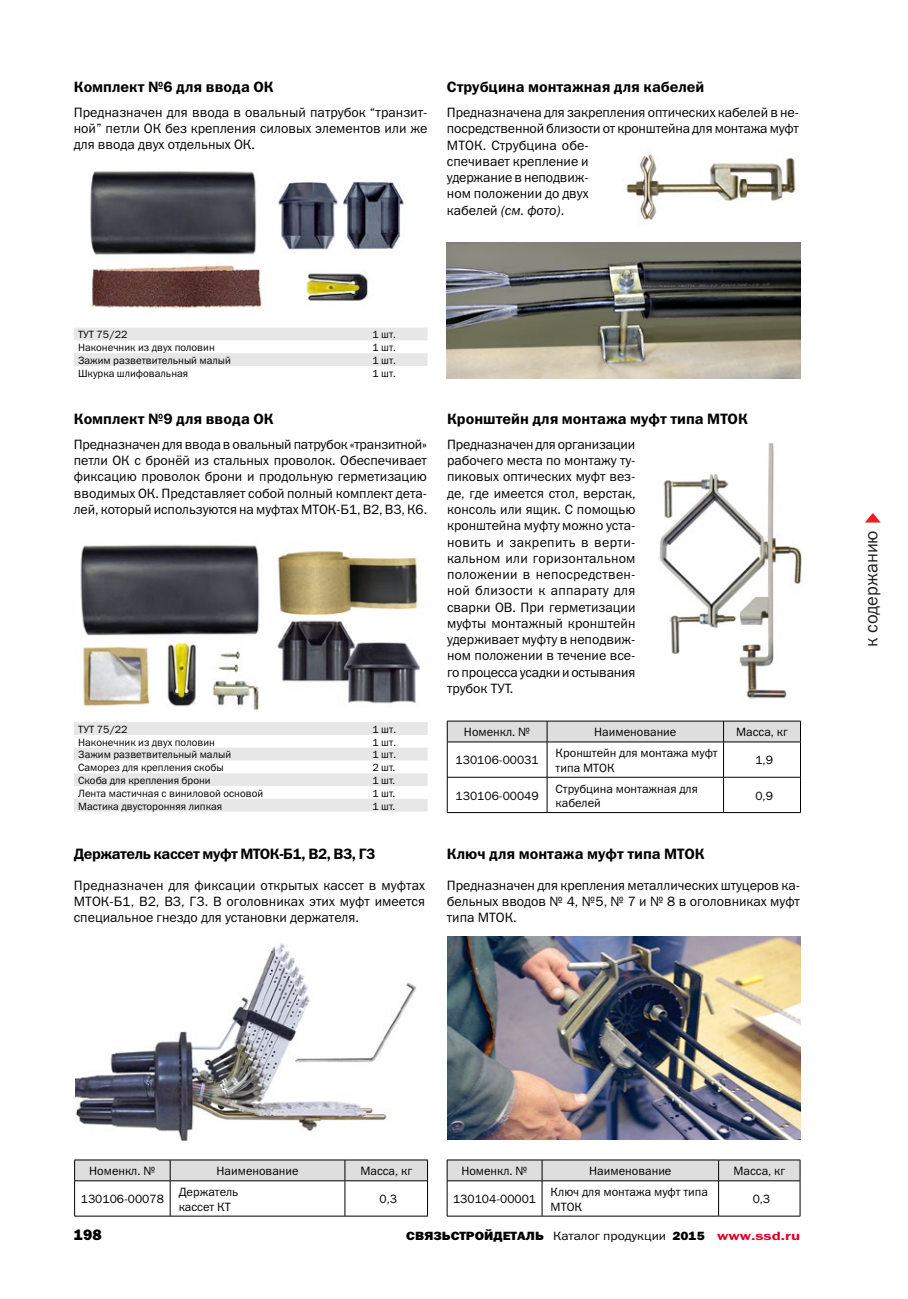
<style>
.page{position:relative;width:908px;height:1299px;background:#fff}
.page>*{position:absolute;margin:0;border:0;box-sizing:border-box;transform-origin:0 0}
.t1{font:18px "Franklin Gothic Book C";color:#231f20}
.t2{font:15.2px "Franklin Gothic Heavy C";color:#000}
.t3{font:15px "Franklin Gothic Demi C";color:#000}
.t4{font:15px "Franklin Gothic Demi C";letter-spacing:-.03em;color:#000}
.t5{font:13.6px/16.2px "Franklin Gothic Book C";color:#000;text-align:justify}
.t6{font:12px/14.4px "Franklin Gothic Book C";color:#000}
.t7{font:12px "Franklin Gothic Heavy C";color:#000;scale:1.1 1}
.t8{font:10.6px "Franklin Gothic Book C";color:#000}
.s1{font-style:italic}
.s2{font-family:"Franklin Gothic Book C"}
.s3{font-family:"Franklin Gothic Demi C";color:#df0023}
</style>
<div class="page">
<img style="left:622px;top:154px;width:174px;height:67px">
<img style="left:90px;top:171px;width:314px;height:138px">
<img style="left:446px;top:243px;width:353px;height:135px">
<img style="left:75px;top:943px;width:341px;height:197px">
<img style="left:447px;top:936px;width:353px;height:203px">
<hr style="left:75px;top:1180px;width:95px;height:1px;background:#000">
<hr style="left:170px;top:1180px;width:175px;height:1px;background:#000">
<hr style="left:345px;top:1180px;width:82px;height:1px;background:#000">
<svg style="left:74px;top:1159px;width:354px;height:21px;background:#d1d1d1"></svg>
<hr style="left:74px;top:1180px;width:1px;height:35px;background:#000">
<hr style="left:170px;top:1181px;width:1px;height:34px;background:#000">
<hr style="left:344px;top:1181px;width:1px;height:34px;background:#000">
<hr style="left:427px;top:1180px;width:1px;height:35px;background:#000">
<hr style="left:74px;top:1215px;width:96px;height:1px;background:#000">
<hr style="left:170px;top:1215px;width:175px;height:1px;background:#000">
<hr style="left:345px;top:1215px;width:82px;height:1px;background:#000">
<svg style="left:446px;top:1159px;width:354px;height:21px;background:#d2d2d2"></svg>
<hr style="left:446px;top:1180px;width:96px;height:1px;background:#000">
<hr style="left:446px;top:1180px;width:1px;height:35px;background:#000">
<hr style="left:542px;top:1180px;width:176px;height:1px;background:#000">
<hr style="left:541px;top:1180px;width:1px;height:35px;background:#000">
<hr style="left:718px;top:1180px;width:81px;height:1px;background:#000">
<hr style="left:718px;top:1180px;width:1px;height:35px;background:#000">
<hr style="left:799px;top:1180px;width:1px;height:35px;background:#000">
<hr style="left:446px;top:1215px;width:96px;height:1px;background:#000">
<hr style="left:542px;top:1215px;width:176px;height:1px;background:#000">
<hr style="left:718px;top:1215px;width:81px;height:1px;background:#000">
<img style="left:659px;top:442px;width:143px;height:257px">
<hr style="left:447px;top:720px;width:100px;height:1px;background:#000">
<hr style="left:547px;top:720px;width:176px;height:1px;background:#000">
<hr style="left:723px;top:720px;width:77px;height:1px;background:#000">
<div style="left:446px;top:721px;width:354px;height:21px;background:#dedede"></div>
<hr style="left:447px;top:741px;width:100px;height:1px;background:#000">
<hr style="left:446px;top:742px;width:1px;height:35px;background:#000">
<hr style="left:547px;top:741px;width:176px;height:1px;background:#000">
<hr style="left:546px;top:742px;width:1px;height:35px;background:#000">
<hr style="left:723px;top:741px;width:77px;height:1px;background:#000">
<hr style="left:722px;top:742px;width:1px;height:35px;background:#000">
<hr style="left:799px;top:742px;width:1px;height:35px;background:#000">
<hr style="left:447px;top:776px;width:100px;height:1px;background:#000">
<hr style="left:446px;top:777px;width:1px;height:35px;background:#000">
<hr style="left:547px;top:776px;width:176px;height:1px;background:#000">
<hr style="left:546px;top:777px;width:1px;height:35px;background:#000">
<hr style="left:723px;top:776px;width:77px;height:1px;background:#000">
<hr style="left:722px;top:777px;width:1px;height:35px;background:#000">
<hr style="left:799px;top:777px;width:1px;height:35px;background:#000">
<hr style="left:447px;top:812px;width:100px;height:1px;background:#000">
<hr style="left:547px;top:812px;width:176px;height:1px;background:#000">
<hr style="left:723px;top:812px;width:77px;height:1px;background:#000">
<img style="left:80px;top:544px;width:341px;height:166px">
<div style="left:74px;top:328px;width:353px;height:12px;background:#e7e7e7"></div>
<div style="left:74px;top:353px;width:353px;height:13px;background:#e7e7e7"></div>
<div style="left:74px;top:722px;width:353px;height:12px;background:#e7e7e7"></div>
<div style="left:74px;top:748px;width:353px;height:12px;background:#e7e7e7"></div>
<div style="left:74px;top:773px;width:353px;height:13px;background:#e7e7e7"></div>
<div style="left:74px;top:799px;width:353px;height:12px;background:#e7e7e7"></div>
<svg style="left:865px;top:513px;width:15px;height:9px"></svg>
<p class="t3" style="left:74px;top:78px;width:201px">Комплект №6 для ввода ОК</p>
<p class="t5" style="left:74px;top:104px;width:355px">Предназначен для ввода в овальный патрубок “транзит&shy;ной” петли ОК без крепления силовых элементов или же для ввода двух отдельных ОК.</p>
<p class="t3" style="left:446px;top:78px;width:259px">Струбцина монтажная для кабелей</p>
<p class="t5" style="left:446px;top:104px;width:353px;text-align:left">Предназначена для закрепления оптических кабелей в не&shy;посредственной близости от кронштейна для монтажа муфт<br>МТОК. Струбцина обе-<br>спечивает крепление и<br>удержание в неподвиж-<br>ном положении до двух<br>кабелей <span class="s1">(см. фото)</span>.</p>
<p class="t8" style="left:78px;top:329px;width:51px">ТУТ 75/22</p>
<p class="t8" style="left:372px;top:329px;width:25px">1 шт.</p>
<p class="t8" style="left:78px;top:341px;width:138px">Наконечник из двух половин</p>
<p class="t8" style="left:372px;top:341px;width:25px">1 шт.</p>
<p class="t8" style="left:78px;top:354px;width:154px">Зажим разветвительный малый</p>
<p class="t8" style="left:372px;top:354px;width:25px">1 шт.</p>
<p class="t8" style="left:78px;top:367px;width:112px">Шкурка шлифовальная</p>
<p class="t8" style="left:372px;top:367px;width:25px">1 шт.</p>
<p class="t3" style="left:74px;top:410px;width:201px">Комплект №9 для ввода ОК</p>
<p class="t5" style="left:74px;top:436px;width:355px">Предназначен для ввода в овальный патрубок «транзитной» петли ОК с бронёй из стальных проволок. Обеспечивает фиксацию проволок брони и продольную герметизацию вводимых ОК. Представляет собой полный комплект дета&shy;лей, который используются на муфтах МТОК-Б1, В2, В3, К6.</p>
<p class="t8" style="left:78px;top:723px;width:51px">ТУТ 75/22</p>
<p class="t8" style="left:372px;top:723px;width:25px">1 шт.</p>
<p class="t8" style="left:78px;top:736px;width:138px">Наконечник из двух половин</p>
<p class="t8" style="left:372px;top:736px;width:25px">1 шт.</p>
<p class="t8" style="left:78px;top:748px;width:154px">Зажим разветвительный малый</p>
<p class="t8" style="left:372px;top:748px;width:25px">1 шт.</p>
<p class="t8" style="left:78px;top:761px;width:147px">Саморез для крепления скобы</p>
<p class="t8" style="left:372px;top:761px;width:24px">2 шт.</p>
<p class="t8" style="left:78px;top:774px;width:134px">Скоба для крепления брони</p>
<p class="t8" style="left:372px;top:774px;width:24px">1 шт.</p>
<p class="t8" style="left:78px;top:787px;width:186px">Лента мастичная с виниловой основой</p>
<p class="t8" style="left:372px;top:787px;width:24px">1 шт.</p>
<p class="t8" style="left:78px;top:800px;width:145px">Мастика двусторонняя липкая</p>
<p class="t8" style="left:372px;top:800px;width:24px">1 шт.</p>
<p class="t3" style="left:447px;top:410px;width:302px">Кронштейн для монтажа муфт типа МТОК</p>
<p class="t5" style="left:447px;top:436px;width:190px">Предназначен для организации рабочего места по монтажу ту&shy;пиковых оптических муфт вез&shy;де, где имеется стол, верстак, консоль или ящик. С помощью кронштейна муфту можно уста&shy;новить и закрепить в верти&shy;кальном или горизонтальном положении в непосредствен&shy;ной близости к аппарату для сварки ОВ. При герметизации муфты монтажный кронштейн удерживает муфту в неподвиж&shy;ном положении в течение все&shy;го процесса усадки и остывания трубок ТУТ.</p>
<p class="t6" style="left:464px;top:725px;width:68px">Номенкл. №</p>
<p class="t6" style="left:594px;top:725px;width:84px">Наименование</p>
<p class="t6" style="left:735px;top:725px;width:53px">Масса, кг</p>
<p class="t6" style="left:455px;top:753px;width:85px">130106-00031</p>
<p class="t6" style="left:555px;top:745px;width:163px">Кронштейн для монтажа муфт типа МТОК</p>
<p class="t6" style="left:755px;top:753px;width:19px">1,9</p>
<p class="t6" style="left:455px;top:788px;width:85px">130106-00049</p>
<p class="t6" style="left:555px;top:781px;width:144px">Струбцина монтажная для кабелей</p>
<p class="t6" style="left:755px;top:788px;width:19px">0,9</p>
<p class="t4" style="left:74px;top:845px;width:303px">Держатель кассет муфт МТОК-Б1, В2, В3, Г3</p>
<p class="t3" style="left:446px;top:845px;width:259px">Ключ для монтажа муфт типа МТОК</p>
<p class="t5" style="left:446px;top:876px;width:354px">Предназначен для крепления металлических штуцеров ка&shy;бельных вводов № 4, №5, № 7 и № 8 в оголовниках муфт типа МТОК.</p>
<p class="t5" style="left:74px;top:876px;width:353px">Предназначен для фиксации открытых кассет в муфтах МТОК-Б1, В2, В3, Г3. В оголовниках этих муфт имеется специальное гнездо для установки держателя.</p>
<h1 class="t1" style="left:860px;top:646px;width:118px;rotate:-90deg">к содержанию</h1>
<p class="t6" style="left:89px;top:1163px;width:68px">Номенкл. №</p>
<p class="t6" style="left:216px;top:1163px;width:84px">Наименование</p>
<p class="t6" style="left:360px;top:1163px;width:53px">Масса, кг</p>
<p class="t6" style="left:81px;top:1191px;width:85px">130106-00078</p>
<p class="t6" style="left:179px;top:1184px;width:61px">Держатель кассет КТ</p>
<p class="t6" style="left:379px;top:1191px;width:19px">0,3</p>
<p class="t6" style="left:461px;top:1163px;width:68px">Номенкл. №</p>
<p class="t6" style="left:589px;top:1163px;width:84px">Наименование</p>
<p class="t6" style="left:733px;top:1163px;width:53px">Масса, кг</p>
<p class="t6" style="left:453px;top:1191px;width:84px">130104-00001</p>
<p class="t6" style="left:550px;top:1184px;width:159px">Ключ для монтажа муфт типа<br>МТОК</p>
<p class="t6" style="left:752px;top:1191px;width:19px">0,3</p>
<p class="t2" style="left:74px;top:1225px;width:29px">198</p>
<p class="t7" style="left:406px;top:1228px;width:359px">СВЯЗЬСТРОЙДЕТАЛЬ <span class="s2">Каталог продукции</span> 2015 <span class="s3">www.ssd.ru</span></p>
</div>
